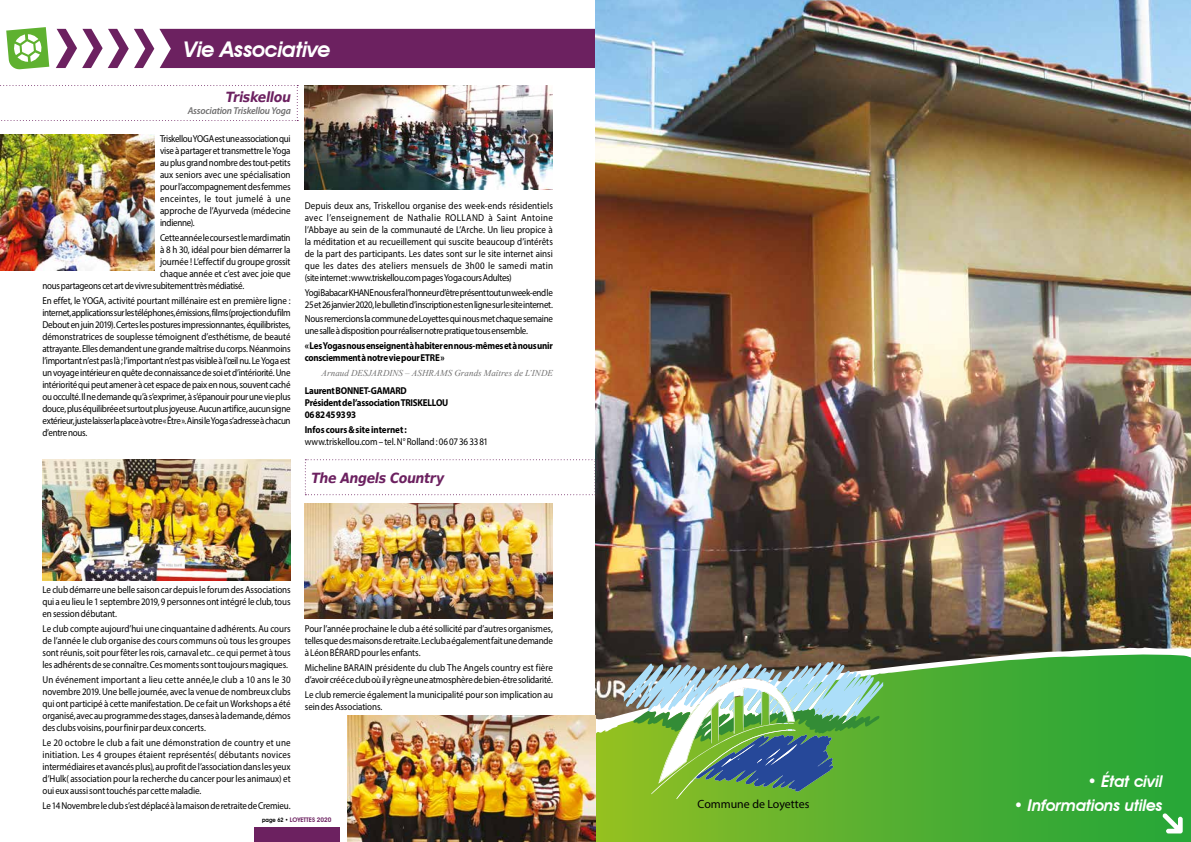
<style>
.page{position:relative;width:1191px;height:842px;background:#fff}
.page>*{position:absolute;margin:0;border:0;box-sizing:border-box;transform-origin:0 0}
.t1{font:italic 600 21.6px "Avant Garde IT Cby BT";letter-spacing:-.015em;color:#fff}
.t2{font:italic 600 16.2px "Avant Garde IT Cby BT";letter-spacing:-.015em;color:#fff}
.t3{font:italic 700 14px "Bitstream Vera Sans";letter-spacing:-.035em;color:#6c2160;scale:.9 1}
.t4{font:11.9px "Myriad Pro";color:#000}
.t5{font:10px/12px "Myriad Pro";letter-spacing:-.02em;color:#000;text-align:justify;scale:.9 1}
.t6{font:700 10px/12px "Myriad Pro";letter-spacing:-.025em;color:#000;scale:.9 1}
.t7{font:10px/12px "Myriad Pro";letter-spacing:-.04em;color:#000;scale:.9 1}
.t8{font:italic 600 10px "Myriad Pro";letter-spacing:-.02em;color:#706f6f;scale:.96 1}
.t9{font:700 10px "Myriad Pro";letter-spacing:-.005em;color:#000;scale:.9 1}
.t10{font:italic 9px "Times New Roman";letter-spacing:.01em;color:#706f6f}
.t11{font:600 6.3px "Avant Garde IT Cby BT";color:#6c2160}
.s1{font-size:6px;color:#000}
</style>
<div class="page">
<svg style="left:56px;top:29px;width:539px;height:39px;background:#7f3e75"></svg>
<div style="left:254px;top:828px;width:85px;height:14px;background:#6c2160"></div>
<svg style="left:6px;top:27px;width:43px;height:43px"></svg>
<svg style="left:0;top:85px;width:298px;height:36px"></svg>
<svg style="left:305px;top:459px;width:290px;height:36px"></svg>
<img style="left:595px;top:0;width:596px;height:646px">
<svg style="left:595px;top:734px;width:596px;height:108px;background:#4eae31"></svg>
<svg style="left:563px;top:646px;width:628px;height:88px;background:#589c4e"></svg>
<svg style="left:624px;top:661px;width:259px;height:138px;background:#7fad7e"></svg>
<svg style="left:1162px;top:813px;width:20px;height:20px"></svg>
<img style="left:304px;top:85px;width:249px;height:105px">
<img style="left:0;top:134px;width:154px;height:136px">
<img style="left:305px;top:503px;width:248px;height:116px">
<img style="left:347px;top:716px;width:248px;height:126px">
<img style="left:43px;top:459px;width:248px;height:121px">
<h1 class="t1" style="left:184px;top:37px;width:148px">Vie Associative</h1>
<h3 class="t3" style="left:226px;top:89px;width:74px">Triskellou</h3>
<p class="t8" style="left:188px;top:105px;width:109px">Association Triskellou Yoga</p>
<p class="t5" style="left:160px;top:132px;width:147px">Triskellou YOGA est une association qui vise à partager et transmettre le Yoga au plus grand nombre des tout-petits aux seniors avec une spécialisation pour l’accompagnement des femmes enceintes, le tout jumelé à une approche de l’Ayurveda (médecine indienne).</p>
<p class="t5" style="left:160px;top:231px;width:146px">Cette année le cours est le mardi matin</p>
<p class="t5" style="left:160px;top:243px;width:147px">à 8 h 30, idéal pour bien démarrer la</p>
<p class="t5" style="left:160px;top:255px;width:147px">journée ! L’effectif du groupe grossit</p>
<p class="t5" style="left:160px;top:267px;width:147px">chaque année et c’est avec joie que</p>
<p class="t5" style="left:42px;top:279px;width:226px">nous partageons cet art de vivre subitement très médiatisé.</p>
<p class="t5" style="left:42px;top:294px;width:277px">En effet, le YOGA, activité pourtant millénaire est en première ligne : internet, applications sur les téléphones, émissions, films (projection du film Debout en juin 2019). Certes les postures impressionnantes, équilibristes, démonstratrices de souplesse témoignent d’esthétisme, de beauté attrayante. Elles demandent une grande maîtrise du corps. Néanmoins l’important n’est pas là ; l’important n’est pas visible à l’œil nu. Le Yoga est un voyage intérieur en quête de connaissance de soi et d’intériorité. Une intériorité qui peut amener à cet espace de paix en nous, souvent caché ou occulté. Il ne demande qu’à s’exprimer, à s’épanouir pour une vie plus douce, plus équilibrée et surtout plus joyeuse. Aucun artifice, aucun signe extérieur, juste laisser la place à votre « Être ». Ainsi le Yoga s’adresse à chacun d’entre nous.</p>
<p class="t5" style="left:305px;top:199px;width:277px">Depuis deux ans, Triskellou organise des week-ends résidentiels avec l’enseignement de Nathalie ROLLAND à Saint Antoine l’Abbaye au sein de la communauté de L’Arche. Un lieu propice à la méditation et au recueillement qui suscite beaucoup d’intérêts de la part des participants. Les dates sont sur le site internet ainsi que les dates des ateliers mensuels de 3h00 le samedi matin (site internet : www.triskellou.com pages Yoga cours Adultes)</p>
<p class="t7" style="left:305px;top:286px;width:277px">Yogi Babacar KHANE nous fera l’honneur d’être présent tout un week-end le<br>25 et 26 janvier 2020, le bulletin d’inscription est en ligne sur le site internet.</p>
<p class="t5" style="left:305px;top:313px;width:277px">Nous remercions la commune de Loyettes qui nous met chaque semaine une salle à disposition pour réaliser notre pratique tous ensemble.</p>
<p class="t6" style="left:305px;top:340px;width:277px">« Les Yogas nous enseignent à habiter en nous-mêmes et à nous unir consciemment à notre vie pour ETRE »</p>
<p class="t10" style="left:321px;top:367px;width:233px">Arnaud DESJARDINS – ASHRAMS Grands Maîtres de L’INDE</p>
<p class="t6" style="left:305px;top:384px;width:161px">Laurent BONNET-GAMARD<br>Président de l’association TRISKELLOU<br>06 82 45 93 93</p>
<p class="t9" style="left:305px;top:423px;width:115px">Infos cours &amp; site internet :</p>
<p class="t5" style="left:305px;top:435px;width:205px">www.triskellou.com – tel. N° Rolland : 06 07 36 33 81</p>
<h3 class="t3" style="left:311px;top:470px;width:149px">The Angels Country</h3>
<p class="t5" style="left:43px;top:584px;width:277px">Le club démarre une belle saison car depuis le forum des Associations qui a eu lieu le 1 septembre 2019, 9 personnes ont intégré le club, tous en session débutant.</p>
<p class="t5" style="left:43px;top:622px;width:277px">Le club compte aujourd’hui une cinquantaine d adhérents. Au cours de l’année le club organise des cours communs où tous les groupes sont réunis, soit pour fêter les rois, carnaval etc.. ce qui permet à tous les adhérents de se connaître. Ces moments sont toujours magiques.</p>
<p class="t5" style="left:43px;top:673px;width:277px">Un événement important a lieu cette année,le club a 10 ans le 30 novembre 2019. Une belle journée, avec la venue de nombreux clubs qui ont participé à cette manifestation. De ce fait un Workshops a été organisé, avec au programme des stages, danses à la demande, démos des clubs voisins, pour finir par deux concerts.</p>
<p class="t5" style="left:43px;top:736px;width:277px">Le 20 octobre le club a fait une démonstration de country et une initiation. Les 4 groupes étaient représentés( débutants novices intermédiaires et avancés plus), au profit de l’association dans les yeux d’Hulk( association pour la recherche du cancer pour les animaux) et oui eux aussi sont touchés par cette maladie.</p>
<p class="t5" style="left:43px;top:799px;width:277px">Le 14 Novembre le club s’est déplacé à la maison de retraite de Cremieu.</p>
<p class="t5" style="left:305px;top:623px;width:277px">Pour l’année prochaine le club a été sollicité par d’autres organismes, telles que des maisons de retraite. Le club a également fait une demande à Léon BÉRARD pour les enfants.</p>
<p class="t5" style="left:305px;top:661px;width:277px">Micheline BARAIN présidente du club The Angels country est fière d’avoir créé ce club où il y règne une atmosphère de bien-être solidarité.</p>
<p class="t5" style="left:305px;top:688px;width:277px">Le club remercie également la municipalité pour son implication au sein des Associations.</p>
<p class="t11" style="left:262px;top:816px;width:71px"><span class="s1">page 62 •</span> LOYETTES 2020</p>
<h2 class="t2" style="left:1087px;top:772px;width:77px">• État civil</h2>
<p class="t4" style="left:697px;top:797px;width:113px">Commune de Loyettes</p>
<h2 class="t2" style="left:1014px;top:795px;width:150px">• Informations utiles</h2>
</div>
